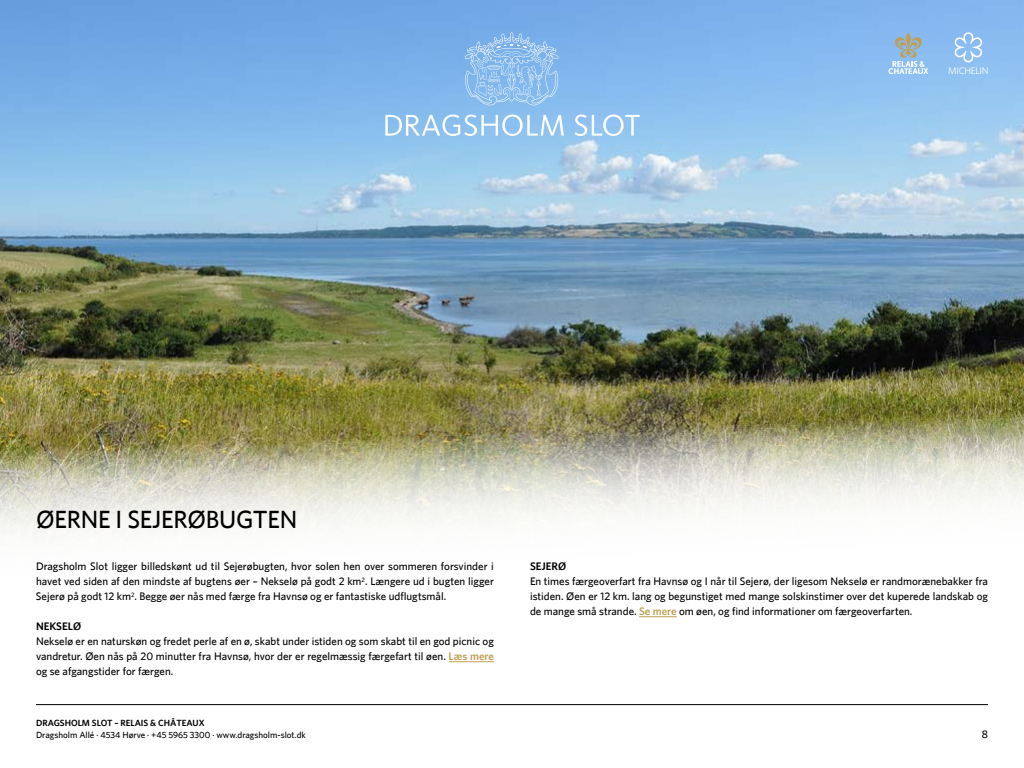
<style>
.page{position:relative;width:1024px;height:768px;background:#fff}
.page>*{position:absolute;margin:0;border:0;box-sizing:border-box;transform-origin:0 0}
.t1{font:500 25px "Whitney";letter-spacing:-.01em;color:#000}
.t2{font:500 11px/15px "Whitney";color:#000;text-align:justify}
.t3{font:600 11px "Whitney";color:#000}
.t4{font:9.5px "Whitney";letter-spacing:-.035em;color:#fff}
.t5{font:500 9px "Whitney";color:#000}
.t6{font:600 9px "Whitney";color:#000}
.s1{font-weight:600;color:#be9f56}
</style>
<div class="page">
<img style="left:0;top:0;width:1024px;height:366px">
<svg style="left:0;top:366px;width:1024px;height:340px"></svg>
<svg style="left:888px;top:32px;width:40px;height:42px;background:#a0bed8"></svg>
<svg style="left:955px;top:32px;width:27px;height:30px"></svg>
<hr style="left:449px;top:662px;width:45px;height:1px;background:#be9f56">
<hr style="left:639px;top:617px;width:38px;height:1px;background:#be9f56">
<hr style="left:36px;top:704px;width:952px;height:1px;background:#000">
<svg style="left:385px;top:115px;width:179px;height:21px"></svg>
<svg style="left:575px;top:115px;width:65px;height:21px"></svg>
<svg style="left:464px;top:32px;width:95px;height:74px;background:#90beed"></svg>
<p class="t4" style="left:948px;top:64px;width:42px">MICHELIN</p>
<h1 class="t1" style="left:36px;top:504px;width:263px">ØERNE I SEJERØBUGTEN</h1>
<p class="t2" style="left:36px;top:559px;width:460px">Dragsholm Slot ligger billedskønt ud til Sejerøbugten, hvor solen hen over sommeren forsvinder i havet ved siden af den mindste af bugtens øer – Nekselø på godt 2 km<sup>2</sup>. Længere ud i bugten ligger Sejerø på godt 12 km<sup>2</sup>. Begge øer nås med færge fra Havnsø og er fantastiske udflugtsmål.</p>
<p class="t3" style="left:36px;top:620px;width:47px">NEKSELØ</p>
<p class="t2" style="left:36px;top:634px;width:460px">Nekselø er en naturskøn og fredet perle af en ø, skabt under istiden og som skabt til en god picnic og vandretur. Øen nås på 20 minutter fra Havnsø, hvor der er regelmæssig færgefart til øen. <span class="s1">Læs mere </span>og se afgangstider for færgen.</p>
<p class="t6" style="left:36px;top:717px;width:170px">DRAGSHOLM SLOT – RELAIS &amp; CHÂTEAUX</p>
<p class="t5" style="left:36px;top:729px;width:271px">Dragsholm Allé · 4534 Hørve · +45 5965 3300 · www.dragsholm-slot.dk</p>
<p class="t3" style="left:530px;top:560px;width:38px">SEJERØ</p>
<p class="t2" style="left:530px;top:574px;width:460px">En times færgeoverfart fra Havnsø og I når til Sejerø, der ligesom Nekselø er randmorænebakker fra istiden. Øen er 12 km. lang og begunstiget med mange solskinstimer over det kuperede landskab og de mange små strande. <span class="s1">Se mere</span> om øen, og find informationer om færgeoverfarten.</p>
<p class="t2" style="left:982px;top:726px;width:8px">8</p>
</div>
